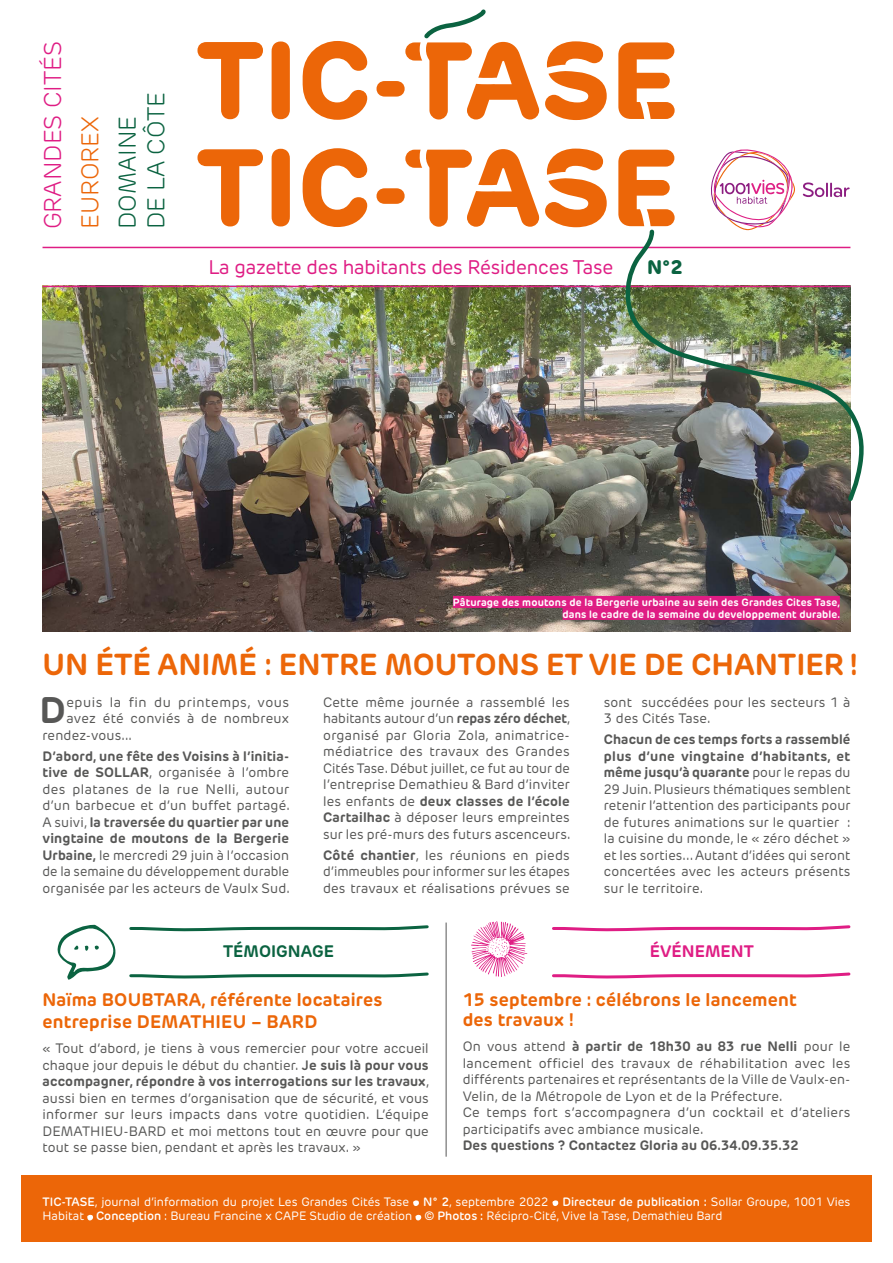
<style>
.page{position:relative;width:893px;height:1263px;background:#fff}
.page>*{position:absolute;margin:0;border:0;box-sizing:border-box;transform-origin:0 0}
.t1{font:800 108.15px/107.2px "New Rubrik";color:#ec6608}
.t2{font:700 36.6px "New Rubrik";color:#575756}
.t3{font:700 30px "New Rubrik";color:#ec6608}
.t4{font:300 24px/28.8px "New Rubrik";color:#0b6341}
.t5{font:300 24px "New Rubrik";color:#df1d84}
.t6{font:300 24px "New Rubrik";color:#ec6608}
.t7{font:19.5px "New Rubrik Edge";letter-spacing:-.01em;color:#df1d84}
.t8{font:800 19.5px "New Rubrik";color:#0b6341}
.t9{font:700 18px/22.5px "New Rubrik Edge";letter-spacing:.01em;color:#ec6608}
.t10{font:700 16.5px "New Rubrik Edge";color:#0b6341}
.t11{font:700 16.5px "New Rubrik Edge";color:#df1d84}
.t12{font:13.5px/16.5px "New Rubrik Edge";letter-spacing:.015em;color:#575756;text-align:justify}
.t13{font:700 13.5px "New Rubrik";letter-spacing:.01em;color:#575756}
.t14{font:13.5px "New Rubrik Edge";letter-spacing:.04em;color:#575756}
.t15{font:12px/14.4px "New Rubrik";color:#fff}
.t16{font:700 10.5px/12px "New Rubrik";letter-spacing:.01em;color:#fff;text-align:right}
.s1{font-family:"New Rubrik Edge"}
.s2{font-weight:700}
.s3{font-family:"New Rubrik"}
.s4{font-weight:600}
</style>
<div class="page">
<div style="left:21px;top:1175px;width:851px;height:67px;background:#ec6608"></div>
<svg style="left:413px;top:1200px;width:6px;height:6px"></svg>
<svg style="left:552px;top:1200px;width:7px;height:6px"></svg>
<svg style="left:87px;top:1215px;width:6px;height:6px"></svg>
<svg style="left:415px;top:1215px;width:7px;height:6px"></svg>
<img style="left:43px;top:287px;width:807px;height:344px">
<div style="left:453px;top:596px;width:387px;height:12px;background:#df1d84"></div>
<div style="left:563px;top:608px;width:277px;height:12px;background:#df1d84"></div>
<svg style="left:405px;top:149px;width:134px;height:78px"></svg>
<svg style="left:545px;top:41px;width:62px;height:79px"></svg>
<svg style="left:545px;top:149px;width:62px;height:78px"></svg>
<svg style="left:618px;top:42px;width:57px;height:77px"></svg>
<svg style="left:618px;top:150px;width:57px;height:76px"></svg>
<hr style="left:43px;top:286px;width:807px;height:1px;background:#df1d84">
<hr style="left:43px;top:247px;width:807px;height:1px;background:#df1d84">
<svg style="left:405px;top:9px;width:134px;height:111px"></svg>
<img style="left:623px;top:229px;width:241px;height:275px">
<svg style="left:552px;top:972px;width:299px;height:7px"></svg>
<svg style="left:129px;top:972px;width:300px;height:7px"></svg>
<svg style="left:552px;top:925px;width:299px;height:7px"></svg>
<svg style="left:129px;top:925px;width:300px;height:7px"></svg>
<hr style="left:446px;top:922px;width:1px;height:235px;background:#575756">
<svg style="left:57px;top:925px;width:59px;height:55px"></svg>
<svg style="left:471px;top:921px;width:56px;height:56px"></svg>
<svg style="left:710px;top:149px;width:85px;height:81px"></svg>
<svg style="left:803px;top:182px;width:47px;height:15px"></svg>
<h3 class="t5" style="left:38px;top:229px;width:190px;rotate:-90deg">GRANDES CITÉS</h3>
<h3 class="t6" style="left:76px;top:229px;width:115px;rotate:-90deg">EUROREX</h3>
<h3 class="t4" style="left:113px;top:229px;width:139px;rotate:-90deg">DOMAINE<br>DE LA CÔTE</h3>
<h1 class="t1" style="left:197px;top:27px;width:215px">TIC-<br>TIC-</h1>
<h3 class="t7" style="left:208px;top:255px;width:406px">La gazette des habitants des Résidences Tase</h3>
<h3 class="t8" style="left:647px;top:254px;width:37px">N°2</h3>
<p class="t16" style="left:453px;top:596px;width:389px">Pâturage des moutons de la Bergerie urbaine au sein des Grandes Cités Tase, dans le cadre de la semaine du développement durable.</p>
<h3 class="t3" style="left:43px;top:646px;width:817px">UN <span class="s1">É</span>T<span class="s1">É</span> ANIM<span class="s1">É</span> : ENTRE MOUTONS ET VIE DE CHANTIER !</h3>
<h2 class="t2" style="left:40px;top:688px;width:28px">D</h2>
<p class="t14" style="left:66px;top:694px;width:224px">epuis la fin du printemps, vous</p>
<p class="t12" style="left:323px;top:694px;width:249px">Cette même journée a rassemblé les habitants autour d’un <span class="s2">repas zéro déchet</span>, organisé par Gloria Zola, animatrice&shy;médiatrice des travaux des Grandes Cités Tase. Début juillet, ce fut au tour de l’entreprise Demathieu &amp; Bard d’inviter les enfants de <span class="s2">deux classes de l’école Cartailhac</span> à déposer leurs empreintes sur les pré-murs des futurs ascenceurs.</p>
<p class="t12" style="left:323px;top:847px;width:248px"><span class="s2">Côté chantier</span>, les réunions en pieds d’immeubles pour informer sur les étapes des travaux et réalisations prévues se</p>
<p class="t12" style="left:604px;top:694px;width:248px">sont succédées pour les secteurs 1 à<br>3 des Cités Tase.</p>
<p class="t12" style="left:604px;top:731px;width:248px"><span class="s2">Chacun de ces temps forts a rassemblé plus d’une vingtaine d’habitants, et même jusqu’à quarante</span> pour le repas du 29 Juin. Plusieurs thématiques semblent retenir l’attention des participants pour de futures animations sur le quartier : la cuisine du monde, le « zéro déchet » et les sorties… Autant d’idées qui seront concertées avec les acteurs présents sur le territoire.</p>
<p class="t12" style="left:66px;top:710px;width:224px">avez été conviés à de nombreux</p>
<p class="t12" style="left:43px;top:727px;width:91px">rendez-vous...</p>
<p class="t12" style="left:43px;top:748px;width:249px"><span class="s2">D’abord, une fête des Voisins à l’initia&shy;tive de SOLLAR</span>, organisée à l’ombre des platanes de la rue Nelli, autour d’un barbecue et d’un buffet partagé.<br>A suivi, <span class="s2">la traversée du quartier par une vingtaine de moutons de la Bergerie Urbaine,</span> le mercredi 29 juin à l’occasion de la semaine du développement durable organisée par les acteurs de Vaulx Sud.</p>
<p class="t10" style="left:223px;top:941px;width:112px">TÉMOIGNAGE</p>
<p class="t11" style="left:650px;top:941px;width:105px">ÉVÉNEMENT</p>
<h3 class="t9" style="left:43px;top:988px;width:342px"><span class="s3">Naïma BOUBTARA,</span> référente locataires entreprise DEMATHIEU – BARD</h3>
<p class="t12" style="left:43px;top:1040px;width:388px">« Tout d’abord, je tiens à vous remercier pour votre accueil chaque jour depuis le début du chantier. <span class="s4">J</span><span class="s2">e suis là pour vous accompagner, répondre à vos interrogations sur les travaux</span>, aussi bien en termes d’organisation que de sécurité, et vous informer sur leurs impacts dans votre quotidien. L’équipe DEMATHIEU-BARD et moi mettons tout en œuvre pour que tout se passe bien, pendant et après les travaux. »</p>
<h3 class="t9" style="left:463px;top:989px;width:336px;line-height:20.7px">15 septembre : célébrons le lancement des travaux !</h3>
<p class="t12" style="left:463px;top:1038px;width:389px;text-align:left">On vous attend <span class="s2">à partir de 18h30 au 83 rue Nelli</span> pour le lancement officiel des travaux de réhabilitation avec les différents partenaires et représentants de la Ville de Vaulx-en-Velin, de la Métropole de Lyon et de la Préfecture.<br>Ce temps fort s’accompagnera d’un cocktail et d’ateliers participatifs avec ambiance musicale.</p>
<p class="t13" style="left:463px;top:1137px;width:337px">Des questions ? Contactez Gloria au 06.34.09.35.32</p>
<p class="t15" style="left:43px;top:1194px;width:809px"><span class="s4">TIC-TASE</span>, journal d’information du projet Les Grandes <span class="s1">Cités</span> Tase <span class="s4">N° 2</span>, septembre 2022 <span class="s4">Directeur de publication :</span> Sollar Groupe, 1001 Vies<br>Habitat <span class="s4">Conception</span> : Bureau Francine x CAPE Studio de cr<span class="s1">é</span>ation <span class="s4">© Photos :</span> R<span class="s1">é</span>cipro-Cit<span class="s1">é</span>, Vive la Tase, Demathieu Bard</p>
</div>
